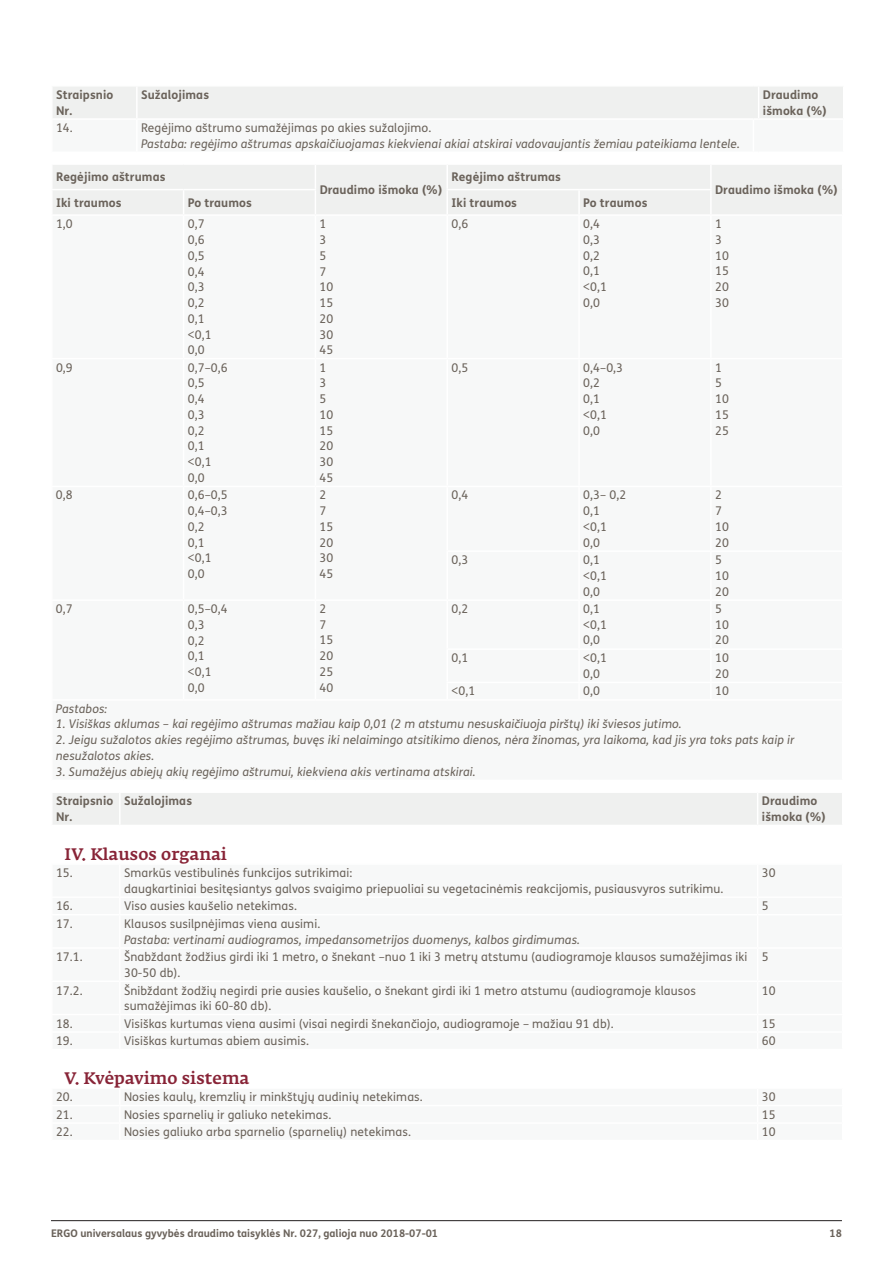
<style>
.page{position:relative;width:893px;height:1263px;background:#fff}
.page>*{position:absolute;margin:0;border:0;box-sizing:border-box;transform-origin:0 0}
.t1{font:500 16.5px "Fedra Serif A Pro";letter-spacing:.01em;color:#882437}
.t2{font:12px/15.8px "FS Me";letter-spacing:.01em;color:#6a625a}
.t3{font:italic 12px/15.8px "FS Me";letter-spacing:.01em;color:#6a625a}
.t4{font:700 12px/15.8px "FS Me";letter-spacing:.01em;color:#6a625a}
.t5{font:700 10.5px "FS Me";color:#6a625a}
</style>
<div class="page">
<hr style="left:51px;top:1220px;width:791px;height:1px;background:#231f20">
<div style="left:53px;top:87px;width:790px;height:31px;background:#eff0ef"></div>
<div style="left:53px;top:165px;width:789px;height:49px;background:#eff0ef"></div>
<hr style="left:446px;top:189px;width:133px;height:1px;background:#fff">
<hr style="left:446px;top:190px;width:2px;height:24px;background:#fff">
<hr style="left:579px;top:189px;width:133px;height:1px;background:#fff">
<hr style="left:578px;top:190px;width:2px;height:24px;background:#fff">
<hr style="left:710px;top:190px;width:2px;height:24px;background:#fff">
<div style="left:53px;top:793px;width:789px;height:32px;background:#eff0ef"></div>
<hr style="left:119px;top:793px;width:2px;height:32px;background:#fff">
<hr style="left:757px;top:793px;width:1px;height:32px;background:#fff">
<p class="t4" style="left:56px;top:86px;width:59px">Straipsnio<br>Nr.</p>
<p class="t4" style="left:141px;top:86px;width:70px">Sužalojimas</p>
<p class="t4" style="left:763px;top:86px;width:65px">Draudimo išmoka (%)</p>
<p class="t2" style="left:56px;top:120px;width:18px">14.</p>
<p class="t2" style="left:141px;top:120px;width:292px">Regėjimo aštrumo sumažėjimas po akies sužalojimo.</p>
<p class="t3" style="left:141px;top:136px;width:600px">Pastaba: regėjimo aštrumas apskaičiuojamas kiekvienai akiai atskirai vadovaujantis žemiau pateikiama lentele.</p>
<p class="t4" style="left:56px;top:169px;width:111px">Regėjimo aštrumas</p>
<p class="t4" style="left:320px;top:181px;width:124px">Draudimo išmoka (%)</p>
<p class="t4" style="left:451px;top:169px;width:111px">Regėjimo aštrumas</p>
<p class="t4" style="left:715px;top:181px;width:124px">Draudimo išmoka (%)</p>
<p class="t4" style="left:56px;top:194px;width:67px">Iki traumos</p>
<p class="t4" style="left:188px;top:194px;width:66px">Po traumos</p>
<p class="t4" style="left:451px;top:194px;width:67px">Iki traumos</p>
<p class="t4" style="left:583px;top:194px;width:66px">Po traumos</p>
<p class="t2" style="left:56px;top:216px;width:18px">1,0</p>
<p class="t2" style="left:188px;top:216px;width:25px">0,7<br>0,6<br>0,5<br>0,4<br>0,3<br>0,2<br>0,1 &lt;0,1<br>0,0</p>
<p class="t2" style="left:320px;top:216px;width:15px">1<br>3<br>5<br>7<br>10<br>15<br>20<br>30<br>45</p>
<p class="t2" style="left:451px;top:216px;width:18px">0,6</p>
<p class="t2" style="left:583px;top:216px;width:25px">0,4<br>0,3<br>0,2<br>0,1 &lt;0,1<br>0,0</p>
<p class="t2" style="left:715px;top:216px;width:15px">1<br>3<br>10<br>15<br>20<br>30</p>
<p class="t2" style="left:56px;top:359px;width:18px">0,9</p>
<p class="t2" style="left:188px;top:359px;width:41px">0,7–0,6<br>0,5<br>0,4<br>0,3<br>0,2<br>0,1 &lt;0,1<br>0,0</p>
<p class="t2" style="left:320px;top:359px;width:15px">1<br>3<br>5<br>10<br>15<br>20<br>30<br>45</p>
<p class="t2" style="left:451px;top:359px;width:18px">0,5</p>
<p class="t2" style="left:583px;top:359px;width:41px">0,4–0,3<br>0,2<br>0,1 &lt;0,1<br>0,0</p>
<p class="t2" style="left:715px;top:359px;width:15px">1<br>5<br>10<br>15<br>25</p>
<p class="t2" style="left:56px;top:487px;width:18px">0,8</p>
<p class="t2" style="left:188px;top:487px;width:41px">0,6–0,5<br>0,4–0,3<br>0,2<br>0,1 &lt;0,1<br>0,0</p>
<p class="t2" style="left:320px;top:487px;width:15px">2<br>7<br>15<br>20<br>30<br>45</p>
<p class="t2" style="left:451px;top:487px;width:18px">0,4</p>
<p class="t2" style="left:583px;top:487px;width:44px">0,3– 0,2<br>0,1 &lt;0,1<br>0,0</p>
<p class="t2" style="left:715px;top:487px;width:15px">2<br>7<br>10<br>20</p>
<p class="t2" style="left:451px;top:552px;width:18px">0,3</p>
<p class="t2" style="left:583px;top:552px;width:25px">0,1 &lt;0,1<br>0,0</p>
<p class="t2" style="left:715px;top:552px;width:15px">5<br>10<br>20</p>
<p class="t2" style="left:56px;top:601px;width:18px">0,7</p>
<p class="t2" style="left:188px;top:601px;width:41px">0,5–0,4<br>0,3<br>0,2<br>0,1 &lt;0,1<br>0,0</p>
<p class="t2" style="left:320px;top:601px;width:15px">2<br>7<br>15<br>20<br>25<br>40</p>
<p class="t2" style="left:451px;top:601px;width:18px">0,2</p>
<p class="t2" style="left:583px;top:601px;width:25px">0,1 &lt;0,1<br>0,0</p>
<p class="t2" style="left:715px;top:601px;width:15px">5<br>10<br>20</p>
<p class="t2" style="left:451px;top:650px;width:18px">0,1</p>
<p class="t2" style="left:583px;top:650px;width:25px">&lt;0,1<br>0,0</p>
<p class="t2" style="left:715px;top:650px;width:15px">10<br>20</p>
<p class="t2" style="left:451px;top:683px;width:25px">&lt;0,1</p>
<p class="t2" style="left:583px;top:683px;width:18px">0,0</p>
<p class="t2" style="left:715px;top:683px;width:15px">10</p>
<p class="t3" style="left:56px;top:700px;width:53px">Pastabos:</p>
<p class="t3" style="left:56px;top:716px;width:627px">1. Visiškas aklumas – kai regėjimo aštrumas mažiau kaip 0,01 (2 m atstumu nesuskaičiuoja pirštų) iki šviesos jutimo.</p>
<p class="t3" style="left:56px;top:732px;width:740px">2. Jeigu sužalotos akies regėjimo aštrumas, buvęs iki nelaimingo atsitikimo dienos, nėra žinomas, yra laikoma, kad jis yra toks pats kaip ir nesužalotos akies.</p>
<p class="t3" style="left:56px;top:763px;width:421px">3. Sumažėjus abiejų akių regėjimo aštrumui, kiekviena akis vertinama atskirai.</p>
<p class="t4" style="left:56px;top:793px;width:59px">Straipsnio<br>Nr.</p>
<p class="t4" style="left:124px;top:793px;width:70px">Sužalojimas</p>
<p class="t4" style="left:762px;top:793px;width:65px">Draudimo išmoka (%)</p>
<h1 class="t1" style="left:65px;top:844px;width:164px">IV. Klausos organai</h1>
<p class="t2" style="left:56px;top:865px;width:18px">15.</p>
<p class="t2" style="left:124px;top:865px;width:601px">Smarkūs vestibulinės funkcijos sutrikimai:<br>daugkartiniai besitęsiantys galvos svaigimo priepuoliai su vegetacinėmis reakcijomis, pusiausvyros sutrikimu.</p>
<p class="t2" style="left:762px;top:865px;width:15px">30</p>
<p class="t2" style="left:56px;top:898px;width:18px">16.</p>
<p class="t2" style="left:124px;top:898px;width:174px">Viso ausies kaušelio netekimas.</p>
<p class="t2" style="left:762px;top:898px;width:8px">5</p>
<p class="t2" style="left:56px;top:916px;width:18px">17.</p>
<p class="t2" style="left:124px;top:916px;width:198px">Klausos susilpnėjimas viena ausimi.</p>
<p class="t3" style="left:124px;top:931px;width:457px">Pastaba: vertinami audiogramos, impedansometrijos duomenys, kalbos girdimumas.</p>
<p class="t2" style="left:56px;top:949px;width:28px">17.1.</p>
<p class="t2" style="left:124px;top:949px;width:625px">Šnabždant žodžius girdi iki 1 metro, o šnekant –nuo 1 iki 3 metrų atstumu (audiogramoje klausos sumažėjimas iki<br>30-50 db).</p>
<p class="t2" style="left:762px;top:949px;width:8px">5</p>
<p class="t2" style="left:56px;top:982px;width:28px">17.2.</p>
<p class="t2" style="left:124px;top:982px;width:573px">Šnibždant žodžių negirdi prie ausies kaušelio, o šnekant girdi iki 1 metro atstumu (audiogramoje klausos sumažėjimas iki 60-80 db).</p>
<p class="t2" style="left:762px;top:982px;width:15px">10</p>
<p class="t2" style="left:56px;top:1015px;width:18px">18.</p>
<p class="t2" style="left:124px;top:1015px;width:491px">Visiškas kurtumas viena ausimi (visai negirdi šnekančiojo, audiogramoje – mažiau 91 db).</p>
<p class="t2" style="left:762px;top:1015px;width:15px">15</p>
<p class="t2" style="left:56px;top:1033px;width:18px">19.</p>
<p class="t2" style="left:124px;top:1033px;width:186px">Visiškas kurtumas abiem ausimis.</p>
<p class="t2" style="left:762px;top:1033px;width:15px">60</p>
<h1 class="t1" style="left:65px;top:1068px;width:186px">V. Kvėpavimo sistema</h1>
<p class="t2" style="left:56px;top:1089px;width:18px">20.</p>
<p class="t2" style="left:124px;top:1089px;width:300px">Nosies kaulų, kremzlių ir minkštųjų audinių netekimas.</p>
<p class="t2" style="left:762px;top:1089px;width:15px">30</p>
<p class="t2" style="left:56px;top:1106px;width:18px">21.</p>
<p class="t2" style="left:124px;top:1106px;width:209px">Nosies sparnelių ir galiuko netekimas.</p>
<p class="t2" style="left:762px;top:1106px;width:15px">15</p>
<p class="t2" style="left:56px;top:1124px;width:18px">22.</p>
<p class="t2" style="left:124px;top:1124px;width:288px">Nosies galiuko arba sparnelio (sparnelių) netekimas.</p>
<p class="t2" style="left:762px;top:1124px;width:15px">10</p>
<p class="t5" style="left:51px;top:1225px;width:389px">ERGO universalaus gyvybės draudimo taisyklės Nr. 027, galioja nuo 2018-07-01</p>
<p class="t5" style="left:829px;top:1225px;width:14px">18</p>
</div>
